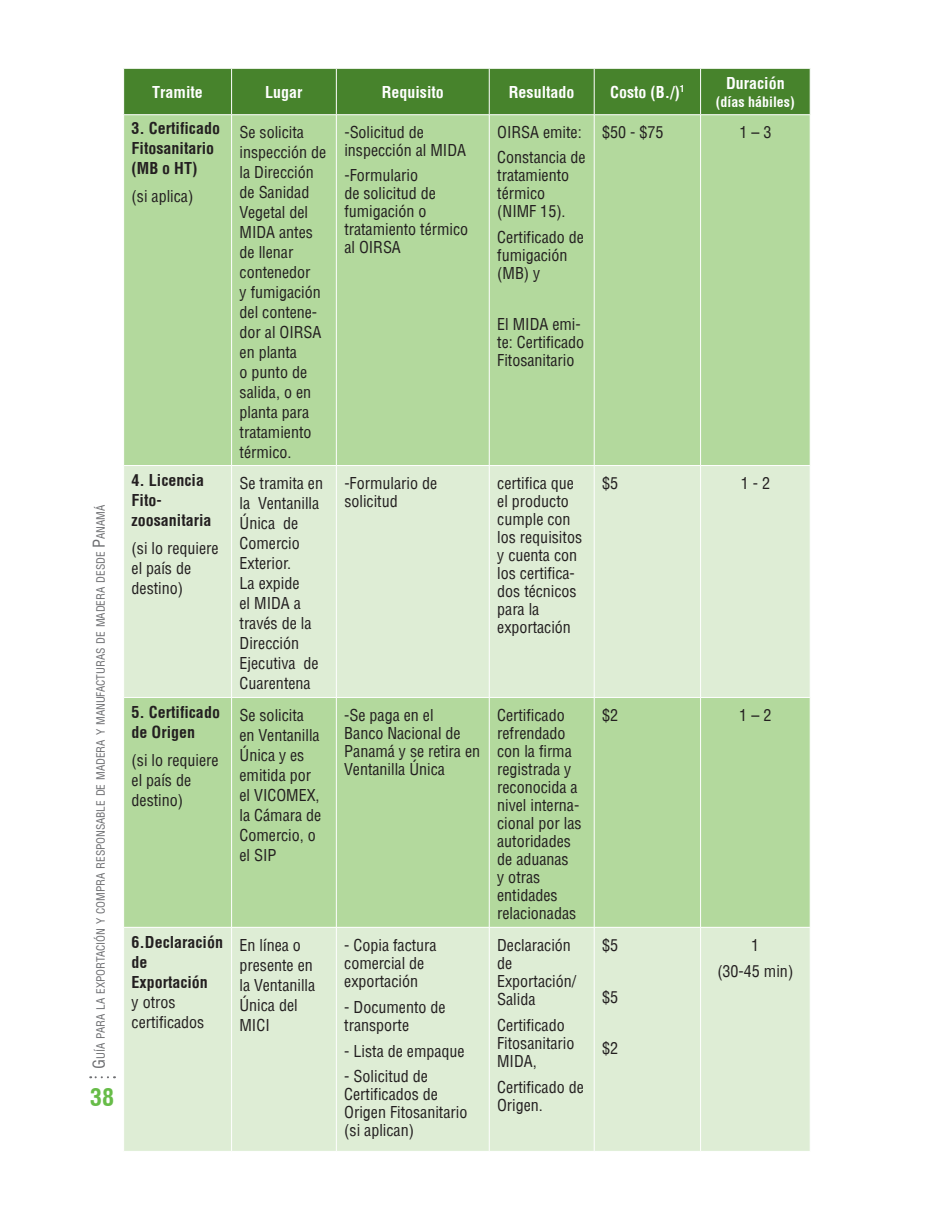
<style>
.page{position:relative;width:936px;height:1219px;background:#fff}
.page>*{position:absolute;margin:0;border:0;box-sizing:border-box;transform-origin:0 0}
.t1{font:700 condensed 24px "Switzerland";color:#67bc48}
.t2{font:16px/18px "Switzerland Condensed";color:#231f20}
.t3{font:700 condensed 16px/20px "Switzerland";color:#231f20}
.t4{font:700 condensed 16px "Switzerland";color:#fff}
.t5{font:700 condensed 14px "Switzerland";color:#fff}
.t6{font:11.2px "Switzerland Condensed";color:#6c6d70}
.s1{font-size:16px}
</style>
<div class="page">
<svg style="left:90px;top:1076px;width:18px;height:2px"></svg>
<div style="left:124px;top:115px;width:685px;height:350px;background:#b3d99d"></div>
<svg style="left:124px;top:466px;width:685px;height:685px;background:#cfe6c2"></svg>
<hr style="left:231px;top:114px;width:1px;height:351px;background:#fff">
<hr style="left:336px;top:114px;width:1px;height:351px;background:#fff">
<hr style="left:489px;top:114px;width:1px;height:351px;background:#fff">
<hr style="left:594px;top:114px;width:1px;height:351px;background:#fff">
<hr style="left:700px;top:114px;width:1px;height:351px;background:#fff">
<hr style="left:231px;top:466px;width:1px;height:231px;background:#fff">
<hr style="left:336px;top:466px;width:1px;height:231px;background:#fff">
<hr style="left:489px;top:466px;width:1px;height:231px;background:#fff">
<hr style="left:594px;top:466px;width:1px;height:231px;background:#fff">
<hr style="left:700px;top:466px;width:1px;height:231px;background:#fff">
<hr style="left:123px;top:697px;width:108px;height:1px;background:#fff">
<hr style="left:231px;top:697px;width:105px;height:1px;background:#fff">
<hr style="left:231px;top:698px;width:1px;height:229px;background:#fff">
<hr style="left:336px;top:697px;width:153px;height:1px;background:#fff">
<hr style="left:336px;top:698px;width:1px;height:229px;background:#fff">
<hr style="left:489px;top:697px;width:105px;height:1px;background:#fff">
<hr style="left:489px;top:698px;width:1px;height:229px;background:#fff">
<hr style="left:594px;top:697px;width:106px;height:1px;background:#fff">
<hr style="left:594px;top:698px;width:1px;height:229px;background:#fff">
<hr style="left:700px;top:697px;width:110px;height:1px;background:#fff">
<hr style="left:700px;top:698px;width:1px;height:229px;background:#fff">
<hr style="left:123px;top:927px;width:108px;height:1px;background:#fff">
<hr style="left:231px;top:927px;width:105px;height:1px;background:#fff">
<hr style="left:231px;top:928px;width:1px;height:223px;background:#fff">
<hr style="left:336px;top:927px;width:153px;height:1px;background:#fff">
<hr style="left:336px;top:928px;width:1px;height:223px;background:#fff">
<hr style="left:489px;top:927px;width:105px;height:1px;background:#fff">
<hr style="left:489px;top:928px;width:1px;height:223px;background:#fff">
<hr style="left:594px;top:927px;width:106px;height:1px;background:#fff">
<hr style="left:594px;top:928px;width:1px;height:223px;background:#fff">
<hr style="left:700px;top:927px;width:110px;height:1px;background:#fff">
<hr style="left:700px;top:928px;width:1px;height:223px;background:#fff">
<div style="left:124px;top:69px;width:685px;height:45px;background:#47832c"></div>
<hr style="left:231px;top:69px;width:1px;height:45px;background:#fff">
<hr style="left:336px;top:69px;width:1px;height:45px;background:#fff">
<hr style="left:489px;top:69px;width:1px;height:45px;background:#fff">
<hr style="left:594px;top:69px;width:1px;height:45px;background:#fff">
<hr style="left:700px;top:69px;width:1px;height:45px;background:#fff">
<p class="t6" style="left:94px;top:1069px;width:566px;rotate:-90deg"><span class="s1">G</span>uía para la exportación y compra responsable de madera y manufacturas de madera desde <span class="s1">P</span>anamá</p>
<h1 class="t1" style="left:90px;top:1082px;width:25px">38</h1>
<p class="t4" style="left:152px;top:82px;width:52px">Tramite</p>
<p class="t4" style="left:265px;top:82px;width:39px">Lugar</p>
<p class="t4" style="left:381px;top:82px;width:64px">Requisito</p>
<p class="t4" style="left:509px;top:82px;width:67px">Resultado</p>
<p class="t4" style="left:610px;top:82px;width:76px">Costo (B./)<sup>1</sup></p>
<p class="t4" style="left:726px;top:73px;width:60px">Duración</p>
<p class="t5" style="left:716px;top:93px;width:80px">(días hábiles)</p>
<p class="t3" style="left:132px;top:118px;width:90px">3. Certificado<br>Fitosanitario (MB o HT)</p>
<p class="t2" style="left:132px;top:187px;width:63px">(si aplica)</p>
<p class="t3" style="left:132px;top:470px;width:81px">4. Licencia<br>Fito&shy;zoosanitaria</p>
<p class="t2" style="left:132px;top:538px;width:88px;line-height:20px">(si lo requiere el país de destino)</p>
<p class="t3" style="left:132px;top:702px;width:90px">5. Certificado de Origen</p>
<p class="t2" style="left:132px;top:749px;width:88px;line-height:20px">(si lo requiere el país de destino)</p>
<p class="t3" style="left:132px;top:932px;width:93px">6.Declaración de<br>Exportación</p>
<p class="t2" style="left:132px;top:992px;width:74px;line-height:20px">y otros certificados</p>
<p class="t2" style="left:239px;top:121px;width:88px;line-height:20px">Se solicita inspección de la Dirección de Sanidad<br>Vegetal del<br>MIDA antes de llenar contenedor<br>y fumigación del contene&shy;dor al OIRSA en planta<br>o punto de salida, o en planta para tratamiento térmico.</p>
<p class="t2" style="left:344px;top:122px;width:123px">-Solicitud de inspección al MIDA</p>
<p class="t2" style="left:344px;top:166px;width:125px">-Formulario<br>de solicitud de fumigación o tratamiento térmico al OIRSA</p>
<p class="t2" style="left:497px;top:118px;width:90px;line-height:25.8px">OIRSA emite:<br>Constancia de</p>
<p class="t2" style="left:497px;top:166px;width:73px">tratamiento térmico (NIMF 15).</p>
<p class="t2" style="left:497px;top:228px;width:88px">Certificado de fumigación (MB) y</p>
<p class="t2" style="left:497px;top:315px;width:89px">El MIDA emi&shy;te: Certificado<br>Fitosanitario</p>
<p class="t2" style="left:602px;top:122px;width:63px">$50 - $75</p>
<p class="t2" style="left:739px;top:122px;width:33px">1 – 3</p>
<p class="t2" style="left:239px;top:473px;width:85px;line-height:20px">Se tramita en la Ventanilla<br>Única de<br>Comercio<br>Exterior.<br>La expide<br>el MIDA a través de la<br>Dirección<br>Ejecutiva de<br>Cuarentena</p>
<p class="t2" style="left:344px;top:474px;width:94px">-Formulario de solicitud</p>
<p class="t2" style="left:497px;top:474px;width:86px">certifica que el producto cumple con los requisitos y cuenta con los certifica&shy;dos técnicos para la exportación</p>
<p class="t2" style="left:602px;top:474px;width:17px">$5</p>
<p class="t2" style="left:740px;top:474px;width:31px">1 - 2</p>
<p class="t2" style="left:239px;top:705px;width:83px;line-height:20px">Se solicita en Ventanilla<br>Única y es emitida por el VICOMEX, la Cámara de<br>Comercio, o el SIP</p>
<p class="t2" style="left:344px;top:706px;width:137px">-Se paga en el<br>Banco Nacional de<br>Panamá y se retira en<br>Ventanilla Única</p>
<p class="t2" style="left:497px;top:706px;width:86px">Certificado refrendado con la firma registrada y reconocida a nivel interna&shy;cional por las autoridades de aduanas<br>y otras entidades relacionadas</p>
<p class="t2" style="left:602px;top:706px;width:17px">$2</p>
<p class="t2" style="left:739px;top:706px;width:33px">1 – 2</p>
<p class="t2" style="left:239px;top:935px;width:77px;line-height:20px">En línea o presente en la Ventanilla<br>Única del<br>MICI</p>
<p class="t2" style="left:344px;top:936px;width:94px">- Copia factura comercial de exportación</p>
<p class="t2" style="left:344px;top:998px;width:103px">- Documento de transporte</p>
<p class="t2" style="left:344px;top:1041px;width:122px">- Lista de empaque</p>
<p class="t2" style="left:344px;top:1067px;width:124px">- Solicitud de<br>Certificados de<br>Origen Fitosanitario (si aplican)</p>
<p class="t2" style="left:497px;top:936px;width:81px">Declaración de<br>Exportación/<br>Salida</p>
<p class="t2" style="left:497px;top:1016px;width:79px">Certificado<br>Fitosanitario<br>MIDA,</p>
<p class="t2" style="left:497px;top:1077px;width:88px">Certificado de<br>Origen.</p>
<p class="t2" style="left:602px;top:936px;width:17px">$5</p>
<p class="t2" style="left:602px;top:987px;width:17px">$5</p>
<p class="t2" style="left:602px;top:1039px;width:17px">$2</p>
<p class="t2" style="left:717px;top:932px;width:77px;line-height:25.8px;text-align:center">1<br>(30-45 min)</p>
</div>
